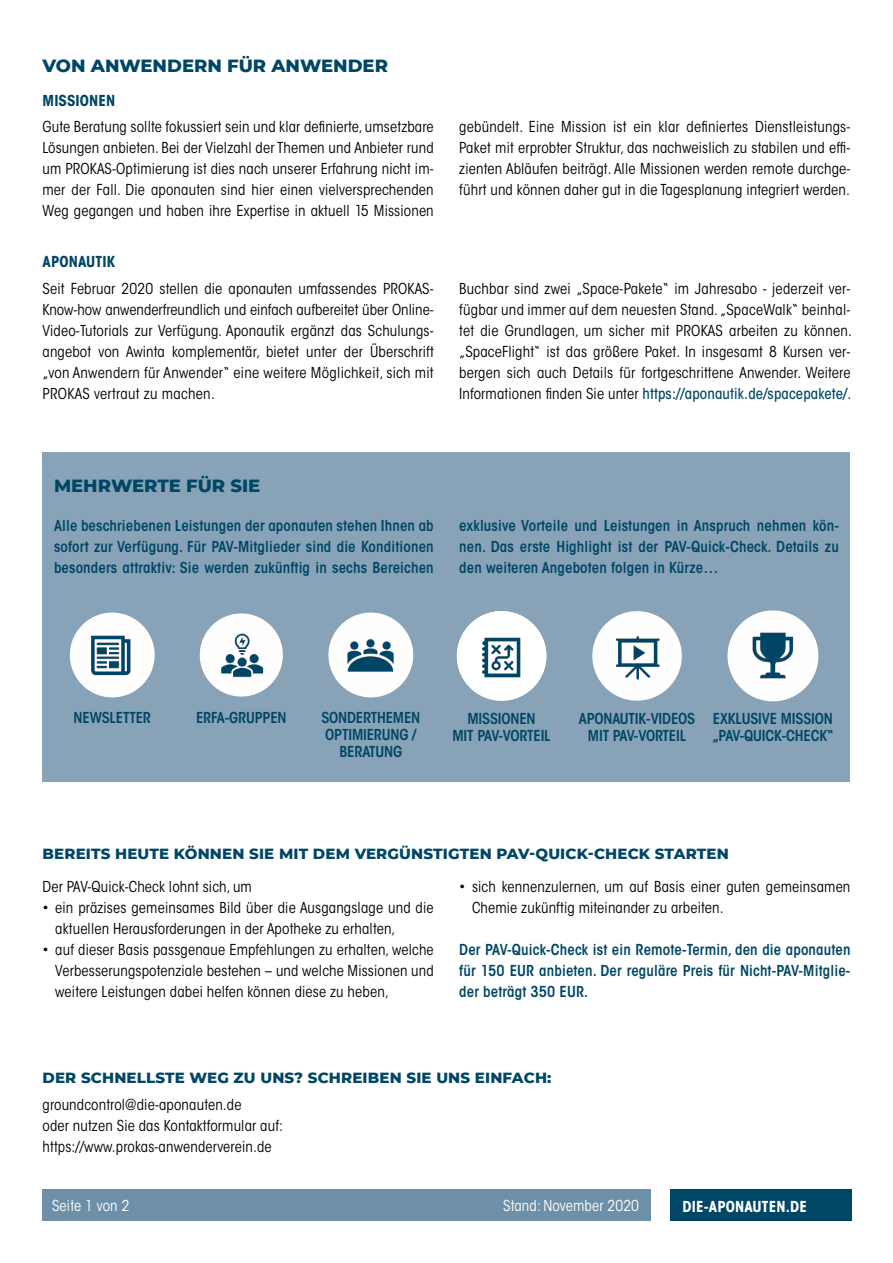
<style>
.page{position:relative;width:893px;height:1263px;background:#fff}
.page>*{position:absolute;margin:0;border:0;box-sizing:border-box;transform-origin:0 0}
.t1{font:800 18px "Montserrat";color:#004665}
.t2{font:condensed 15px/21px "ITC Avant Garde Std";letter-spacing:.01em;color:#000;text-align:justify}
.t3{font:600 condensed 15px/21px "ITC Avant Garde Std";letter-spacing:-.005em;color:#004665;text-align:justify}
.t4{font:800 15px "Montserrat";letter-spacing:.01em;color:#004665}
.t5{font:condensed 15px "ITC Avant Garde Std";letter-spacing:.01em;color:#fff}
.t6{font:700 condensed 15px "ITC Avant Garde Std";letter-spacing:.01em;color:#004665}
.t7{font:700 condensed 15px "ITC Avant Garde Std";letter-spacing:.01em;color:#fff}
.s1{font-weight:500;color:#004665}
</style>
<div class="page">
<div style="left:43px;top:452px;width:807px;height:330px;background:#88a3b7"></div>
<img style="left:592px;top:611px;width:90px;height:90px;border-radius:45px">
<img style="left:727px;top:610px;width:91px;height:91px;border-radius:45px">
<img style="left:457px;top:611px;width:89px;height:90px;border-radius:45px">
<img style="left:328px;top:612px;width:85px;height:85px;border-radius:42px">
<img style="left:200px;top:613px;width:83px;height:83px;border-radius:42px">
<img style="left:70px;top:612px;width:85px;height:85px;border-radius:42px">
<div style="left:670px;top:1189px;width:182px;height:32px;background:#004665"></div>
<div style="left:43px;top:1189px;width:608px;height:32px;background:#6d90a8"></div>
<p class="t1" style="left:43px;top:52px;width:347px">VON ANWENDERN FÜR ANWENDER</p>
<p class="t6" style="left:43px;top:91px;width:74px">MISSIONEN</p>
<p class="t2" style="left:43px;top:116px;width:393px">Gute Beratung sollte fokussiert sein und klar definierte, umsetzbare Lösungen anbieten. Bei der Vielzahl der Themen und Anbieter rund um PROKAS-Optimierung ist dies nach unserer Erfahrung nicht im&shy;mer der Fall. Die aponauten sind hier einen vielversprechenden Weg gegangen und haben ihre Expertise in aktuell 15 Missionen</p>
<p class="t2" style="left:459px;top:116px;width:393px">gebündelt. Eine Mission ist ein klar definiertes Dienstleistungs-Paket mit erprobter Struktur, das nachweislich zu stabilen und effi&shy;zienten Abläufen beiträgt. Alle Missionen werden remote durchge&shy;führt und können daher gut in die Tagesplanung integriert werden.</p>
<p class="t6" style="left:43px;top:252px;width:74px">APONAUTIK</p>
<p class="t2" style="left:43px;top:278px;width:393px">Seit Februar 2020 stellen die aponauten umfassendes PROKAS-Know-how anwenderfreundlich und einfach aufbereitet über Online-Video-Tutorials zur Verfügung. Aponautik ergänzt das Schulungs&shy;angebot von Awinta komplementär, bietet unter der Überschrift „von Anwendern für Anwender“ eine weitere Möglichkeit, sich mit PROKAS vertraut zu machen.</p>
<p class="t2" style="left:459px;top:278px;width:394px">Buchbar sind zwei „Space-Pakete“ im Jahresabo - jederzeit ver&shy;fügbar und immer auf dem neuesten Stand. „SpaceWalk“ beinhal&shy;tet die Grundlagen, um sicher mit PROKAS arbeiten zu können. „SpaceFlight“ ist das größere Paket. In insgesamt 8 Kursen ver&shy;bergen sich auch Details für fortgeschrittene Anwender. Weitere Informationen finden Sie unter <span class="s1">https://aponautik.de/spacepakete/</span>.</p>
<p class="t1" style="left:54px;top:473px;width:208px">MEHRWERTE FÜR SIE</p>
<p class="t3" style="left:54px;top:515px;width:381px">Alle beschriebenen Leistungen der aponauten stehen Ihnen ab sofort zur Verfügung. Für PAV-Mitglieder sind die Konditionen besonders attraktiv: Sie werden zukünftig in sechs Bereichen</p>
<p class="t3" style="left:459px;top:515px;width:381px">exklusive Vorteile und Leistungen in Anspruch nehmen kön&shy;nen. Das erste Highlight ist der PAV-Quick-Check. Details zu den weiteren Angeboten folgen in Kürze…</p>
<p class="t3" style="left:74px;top:707px;width:79px">NEWSLETTER</p>
<p class="t3" style="left:452px;top:710px;width:100px;line-height:17px;text-align:center">MISSIONEN<br>MIT PAV-VORTEIL</p>
<p class="t3" style="left:321px;top:709px;width:100px;line-height:17px;text-align:center">SONDERTHEMEN<br>OPTIMIERUNG /<br>BERATUNG</p>
<p class="t3" style="left:712px;top:710px;width:123px;line-height:17px">EXKLUSIVE MISSION „PAV-QUICK-CHECK“</p>
<p class="t3" style="left:196px;top:707px;width:92px">ERFA-GRUPPEN</p>
<p class="t3" style="left:579px;top:710px;width:118px;line-height:17px;text-align:center">APONAUTIK-VIDEOS<br>MIT PAV-VORTEIL</p>
<p class="t4" style="left:43px;top:842px;width:688px">BEREITS HEUTE KÖNNEN SIE MIT DEM VERGÜNSTIGTEN PAV-QUICK-CHECK STARTEN</p>
<p class="t2" style="left:43px;top:876px;width:211px">Der PAV-Quick-Check lohnt sich, um</p>
<p class="t2" style="left:55px;top:897px;width:380px;text-indent:-13px">• ein präzises gemeinsames Bild über die Ausgangslage und die aktuellen Herausforderungen in der Apotheke zu erhalten,</p>
<p class="t2" style="left:55px;top:939px;width:380px;text-indent:-13px">• auf dieser Basis passgenaue Empfehlungen zu erhalten, welche Verbesserungspotenziale bestehen – und welche Missionen und weitere Leistungen dabei helfen können diese zu heben,</p>
<p class="t2" style="left:472px;top:876px;width:380px;text-indent:-13px">• sich kennenzulernen, um auf Basis einer guten gemeinsamen<br>Chemie zukünftig miteinander zu arbeiten.</p>
<p class="t3" style="left:459px;top:938px;width:393px">Der PAV-Quick-Check ist ein Remote-Termin, den die aponauten für 150 EUR anbieten. Der reguläre Preis für Nicht-PAV-Mitglie&shy;der beträgt 350 EUR.</p>
<p class="t4" style="left:43px;top:1067px;width:510px">DER SCHNELLSTE WEG ZU UNS? SCHREIBEN SIE UNS EINFACH:</p>
<p class="t2" style="left:43px;top:1094px;width:242px;text-align:left">groundcontrol@die-aponauten.de<br>oder nutzen Sie das Kontaktformular auf: https://www.prokas-anwenderverein.de</p>
<p class="t5" style="left:52px;top:1196px;width:79px">Seite 1 von 2</p>
<p class="t5" style="left:503px;top:1196px;width:137px">Stand: November 2020</p>
<p class="t7" style="left:682px;top:1196px;width:126px">DIE-APONAUTEN.DE</p>
</div>
